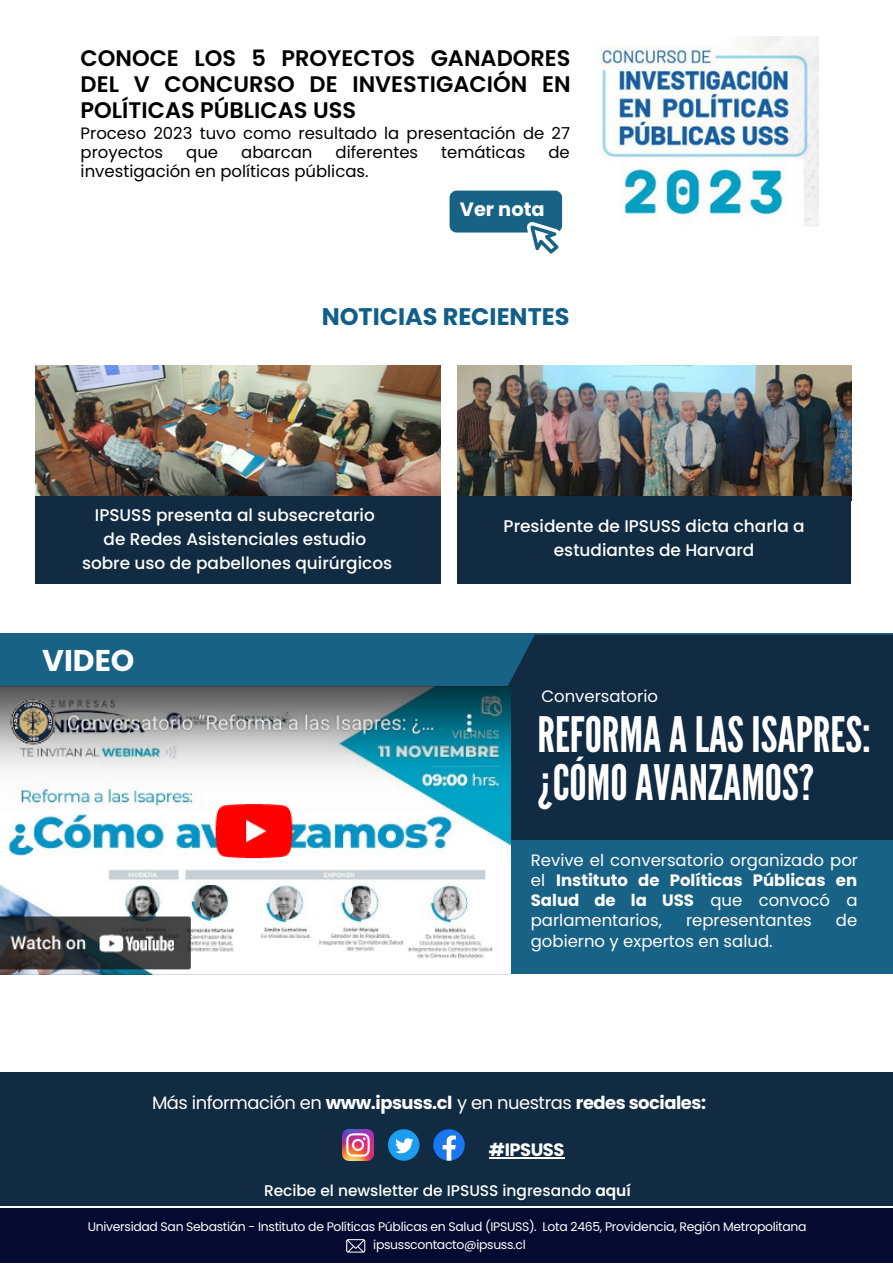
<style>
.page{position:relative;width:893px;height:1264px;background:#fff}
.page>*{position:absolute;margin:0;border:0;box-sizing:border-box;transform-origin:0 0}
.t1{font:48.75px/48.3px "League Gothic";color:#fff}
.t2{font:700 30px "Poppins";color:#fff}
.t3{font:700 24px "Poppins";color:#115f89}
.t4{font:600 22.5px/25.8px "Poppins";color:#000;text-align:justify}
.t5{font:700 19.35px "Poppins";color:#fff}
.t6{font:17.85px "Poppins";letter-spacing:-.025em;color:#fff}
.t7{font:700 17.85px "Poppins";letter-spacing:-.025em;color:#fff}
.t8{font:500 16.95px/23.5px "Poppins";color:#fff;text-align:center}
.t9{font:16.5px/20.2px "Poppins";color:#fff;text-align:justify}
.t10{font:16.5px/19px "Poppins";color:#000}
.t11{font:500 15.45px "Poppins";color:#fff}
.t12{font:12.45px "Poppins";letter-spacing:-.025em;color:#fff}
.s1{font-weight:700}
.s2{font-weight:600}
</style>
<div class="page">
<div style="left:35px;top:496px;width:405px;height:88px;background:#102b42"></div>
<div style="left:0;top:633px;width:892px;height:55px;background:#186285"></div>
<svg style="left:360px;top:634px;width:532px;height:205px;background:#103048"></svg>
<img style="left:597px;top:37px;width:222px;height:189px">
<div style="left:0;top:1207px;width:892px;height:55px;background:#050a30"></div>
<svg style="left:449px;top:190px;width:113px;height:63px"></svg>
<svg style="left:346px;top:1239px;width:19px;height:13px"></svg>
<div style="left:505px;top:839px;width:387px;height:134px;background:#186285"></div>
<img style="left:0;top:687px;width:510px;height:287px">
<img style="left:35px;top:365px;width:405px;height:131px">
<img style="left:457px;top:365px;width:394px;height:135px">
<div style="left:457px;top:496px;width:393px;height:88px;background:#102b42"></div>
<div style="left:0;top:1072px;width:892px;height:133px;background:#102b42"></div>
<svg style="left:388px;top:1129px;width:31px;height:31px"></svg>
<img style="left:342px;top:1129px;width:32px;height:31px">
<svg style="left:433px;top:1129px;width:31px;height:31px"></svg>
<hr style="left:489px;top:1157px;width:75px;height:1px;background:#fff">
<h3 class="t4" style="left:81px;top:45px;width:491px">CONOCE LOS 5 PROYECTOS GANADORES DEL V CONCURSO DE INVESTIGACIÓN EN POLÍTICAS PÚBLICAS USS</h3>
<p class="t10" style="left:81px;top:124px;width:491px">Proceso 2023 tuvo como resultado la presentación de 27 proyectos</p>
<p class="t10" style="left:186px;top:143px;width:33px">que</p>
<p class="t10" style="left:241px;top:143px;width:73px">abarcan</p>
<p class="t10" style="left:335px;top:143px;width:84px">diferentes</p>
<p class="t10" style="left:441px;top:143px;width:86px">temáticas</p>
<p class="t10" style="left:548px;top:143px;width:23px">de</p>
<p class="t10" style="left:81px;top:162px;width:289px">investigación en políticas públicas.</p>
<p class="t5" style="left:460px;top:196px;width:86px">Ver nota</p>
<h3 class="t3" style="left:321px;top:300px;width:249px">NOTICIAS RECIENTES</h3>
<p class="t8" style="left:82px;top:504px;width:311px">IPSUSS presenta al subsecretario<br>de Redes Asistenciales estudio sobre uso de pabellones quirúrgicos</p>
<p class="t8" style="left:503px;top:514px;width:302px">Presidente de IPSUSS dicta charla a estudiantes de Harvard</p>
<h2 class="t2" style="left:42px;top:639px;width:94px">VIDEO</h2>
<p class="t9" style="left:541px;top:686px;width:118px">Conversatorio</p>
<h1 class="t1" style="left:537px;top:711px;width:335px">REFORMAALASISAPRES: ¿CÓMOAVANZAMOS?</h1>
<p class="t9" style="left:531px;top:849px;width:328px">Revive el conversatorio organizado por el <span class="s1">Instituto de Políticas Públicas en Salud de la USS</span> que convocó a parlamentarios,</p>
<p class="t9" style="left:686px;top:910px;width:127px">representantes</p>
<p class="t9" style="left:835px;top:910px;width:23px">de</p>
<p class="t9" style="left:531px;top:930px;width:243px">gobierno y expertos en salud.</p>
<p class="t6" style="left:152px;top:1089px;width:555px">Más información en <span class="s1">www.ipsuss.cl</span> y en nuestras <span class="s1">redes sociales:</span></p>
<p class="t7" style="left:489px;top:1137px;width:77px">#IPSUSS</p>
<p class="t11" style="left:264px;top:1179px;width:368px">Recibe el newsletter de IPSUSS ingresando <span class="s2">aquí</span></p>
<p class="t12" style="left:88px;top:1217px;width:720px">Universidad San Sebastián - Instituto de Políticas Públicas en Salud (IPSUSS). Lota 2465, Providencia, Región Metropolitana</p>
<p class="t12" style="left:373px;top:1236px;width:154px">ipsusscontacto@ipsuss.cl</p>
</div>
